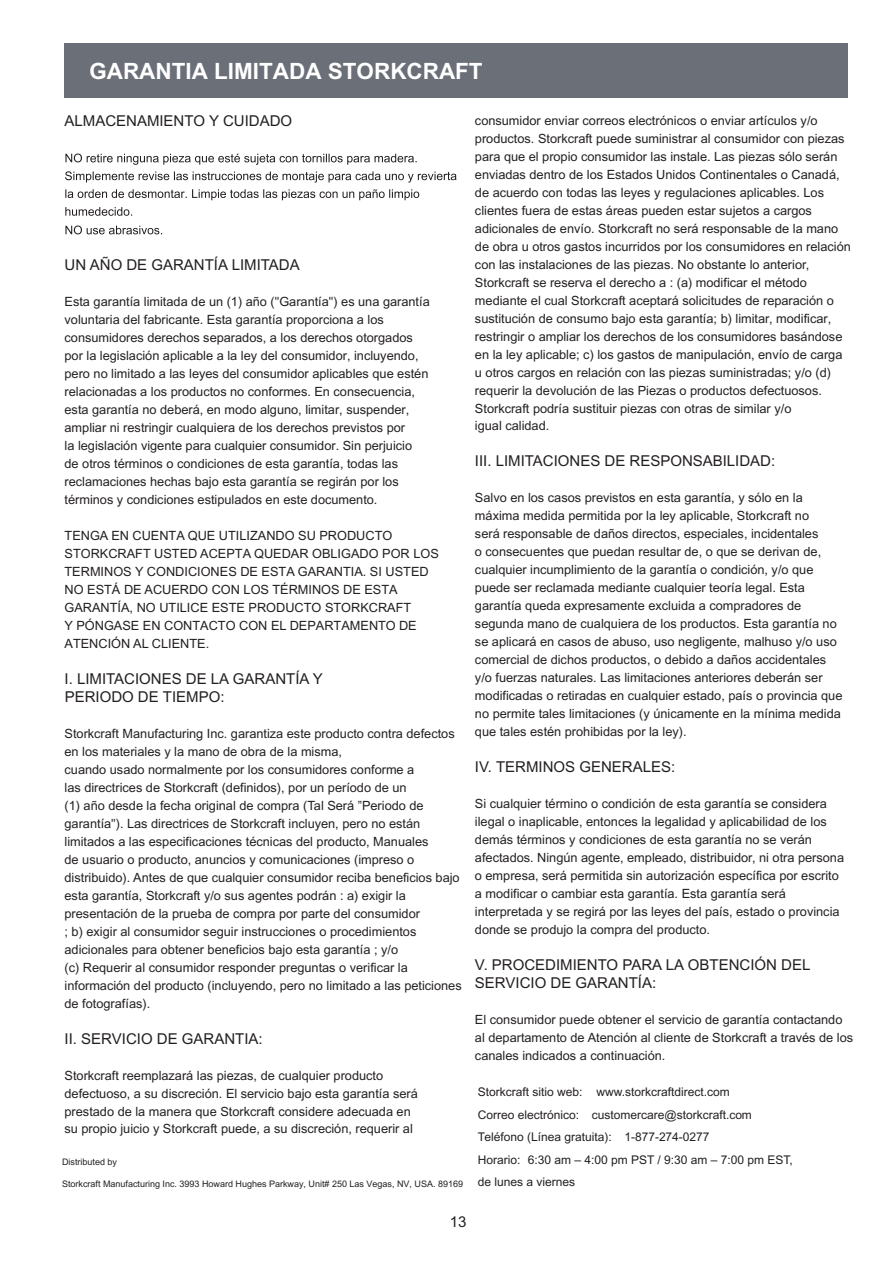
<style>
.page{position:relative;width:893px;height:1263px;background:#fff}
.page>*{position:absolute;margin:0;border:0;box-sizing:border-box;transform-origin:0 0}
.t1{font:700 22.5px "Arial";color:#fff}
.t2{font:15px/18px "Arial";color:#231f20}
.t3{font:12.75px/18px "Arial";color:#231f20}
.t4{font:12px/22.5px "Arial";color:#231f20}
.t5{font:9px "Arial";color:#231f20}
</style>
<div class="page">
<div style="left:65px;top:43px;width:783px;height:54px;background:#6b6f78"></div>
<svg style="left:65px;top:154px;width:352px;height:11px"></svg>
<svg style="left:65px;top:171px;width:391px;height:12px"></svg>
<svg style="left:65px;top:189px;width:354px;height:11px"></svg>
<svg style="left:65px;top:207px;width:67px;height:9px"></svg>
<svg style="left:65px;top:226px;width:97px;height:8px"></svg>
<h1 class="t1" style="left:89px;top:58px;width:395px">GARANTIA LIMITADA STORKCRAFT</h1>
<p class="t3" style="left:475px;top:111px;width:377px">consumidor enviar correos electrónicos o enviar artículos y/o productos. Storkcraft puede suministrar al consumidor con piezas para que el propio consumidor las instale. Las piezas sólo serán enviadas dentro de los Estados Unidos Continentales o Canadá, de acuerdo con todas las leyes y regulaciones aplicables. Los clientes fuera de estas áreas pueden estar sujetos a cargos adicionales de envío. Storkcraft no será responsable de la mano de obra u otros gastos incurridos por los consumidores en relación con las instalaciones de las piezas. No obstante lo anterior, Storkcraft se reserva el derecho a : (a) modificar el método mediante el cual Storkcraft aceptará solicitudes de reparación o sustitución de consumo bajo esta garantía; b) limitar, modificar, restringir o ampliar los derechos de los consumidores basándose en la ley aplicable; c) los gastos de manipulación, envío de carga u otros cargos en relación con las piezas suministradas; y/o (d) requerir la devolución de las Piezas o productos defectuosos.<br>Storkcraft podría sustituir piezas con otras de similar y/o<br>igual calidad.</p>
<p class="t2" style="left:475px;top:452px;width:302px">III. LIMITACIONES DE RESPONSABILIDAD:</p>
<p class="t3" style="left:475px;top:489px;width:369px">Salvo en los casos previstos en esta garantía, y sólo en la máxima medida permitida por la ley aplicable, Storkcraft no<br>será responsable de daños directos, especiales, incidentales<br>o consecuentes que puedan resultar de, o que se derivan de, cualquier incumplimiento de la garantía o condición, y/o que puede ser reclamada mediante cualquier teoría legal. Esta garantía queda expresamente excluida a compradores de segunda mano de cualquiera de los productos. Esta garantía no se aplicará en casos de abuso, uso negligente, malhuso y/o uso comercial de dichos productos, o debido a daños accidentales y/o fuerzas naturales. Las limitaciones anteriores deberán ser modificadas o retiradas en cualquier estado, país o provincia que no permite tales limitaciones (y únicamente en la mínima medida que tales estén prohibidas por la ley).</p>
<p class="t2" style="left:475px;top:758px;width:202px">IV. TERMINOS GENERALES:</p>
<p class="t3" style="left:475px;top:795px;width:371px">Si cualquier término o condición de esta garantía se considera ilegal o inaplicable, entonces la legalidad y aplicabilidad de los demás términos y condiciones de esta garantía no se verán afectados. Ningún agente, empleado, distribuidor, ni otra persona o empresa, será permitida sin autorización específica por escrito a modificar o cambiar esta garantía. Esta garantía será interpretada y se regirá por las leyes del país, estado o provincia donde se produjo la compra del producto.</p>
<p class="t2" style="left:475px;top:956px;width:337px">V. PROCEDIMIENTO PARA LA OBTENCIÓN DEL<br>SERVICIO DE GARANTÍA:</p>
<p class="t3" style="left:475px;top:1010px;width:380px">El consumidor puede obtener el servicio de garantía contactando al departamento de Atención al cliente de Storkcraft a través de los canales indicados a continuación.</p>
<p class="t4" style="left:478px;top:1081px;width:316px">Storkcraft sitio web: www.storkcraftdirect.com<br>Correo electrónico: customercare@storkcraft.com Teléfono (Línea gratuita): 1-877-274-0277<br>Horario: 6:30 am – 4:00 pm PST / 9:30 am – 7:00 pm EST, de lunes a viernes</p>
<p class="t2" style="left:65px;top:112px;width:229px">ALMACENAMIENTO Y CUIDADO</p>
<p class="t2" style="left:65px;top:256px;width:237px">UN AÑO DE GARANTÍA LIMITADA</p>
<p class="t3" style="left:65px;top:293px;width:367px">Esta garantía limitada de un (1) año ("Garantía") es una garantía voluntaria del fabricante. Esta garantía proporciona a los consumidores derechos separados, a los derechos otorgados por la legislación aplicable a la ley del consumidor, incluyendo, pero no limitado a las leyes del consumidor aplicables que estén relacionadas a los productos no conformes. En consecuencia, esta garantía no deberá, en modo alguno, limitar, suspender, ampliar ni restringir cualquiera de los derechos previstos por<br>la legislación vigente para cualquier consumidor. Sin perjuicio<br>de otros términos o condiciones de esta garantía, todas las reclamaciones hechas bajo esta garantía se regirán por los términos y condiciones estipulados en este documento.</p>
<p class="t3" style="left:65px;top:527px;width:376px">TENGA EN CUENTA QUE UTILIZANDO SU PRODUCTO STORKCRAFT USTED ACEPTA QUEDAR OBLIGADO POR LOS TERMINOS Y CONDICIONES DE ESTA GARANTIA. SI USTED NO ESTÁ DE ACUERDO CON LOS TÉRMINOS DE ESTA GARANTÍA, NO UTILICE ESTE PRODUCTO STORKCRAFT<br>Y PÓNGASE EN CONTACTO CON EL DEPARTAMENTO DE ATENCIÓN AL CLIENTE.</p>
<p class="t2" style="left:65px;top:670px;width:260px">I. LIMITACIONES DE LA GARANTÍA Y<br>PERIODO DE TIEMPO:</p>
<p class="t3" style="left:65px;top:724px;width:399px">Storkcraft Manufacturing Inc. garantiza este producto contra defectos en los materiales y la mano de obra de la misma,<br>cuando usado normalmente por los consumidores conforme a<br>las directrices de Storkcraft (definidos), por un período de un<br>(1) año desde la fecha original de compra (Tal Será ”Periodo de garantía"). Las directrices de Storkcraft incluyen, pero no están limitados a las especificaciones técnicas del producto, Manuales<br>de usuario o producto, anuncios y comunicaciones (impreso o distribuido). Antes de que cualquier consumidor reciba beneficios bajo esta garantía, Storkcraft y/o sus agentes podrán : a) exigir la presentación de la prueba de compra por parte del consumidor<br>; b) exigir al consumidor seguir instrucciones o procedimientos adicionales para obtener beneficios bajo esta garantía ; y/o<br>(c) Requerir al consumidor responder preguntas o verificar la información del producto (incluyendo, pero no limitado a las peticiones de fotografías).</p>
<p class="t2" style="left:65px;top:1029px;width:200px">II. SERVICIO DE GARANTIA:</p>
<p class="t3" style="left:65px;top:1066px;width:355px">Storkcraft reemplazará las piezas, de cualquier producto defectuoso, a su discreción. El servicio bajo esta garantía será prestado de la manera que Storkcraft considere adecuada en su propio juicio y Storkcraft puede, a su discreción, requerir al</p>
<p class="t5" style="left:62px;top:1156px;width:56px">Distributed by</p>
<p class="t5" style="left:62px;top:1179px;width:402px">Storkcraft Manufacturing Inc. 3993 Howard Hughes Parkway, Unit# 250 Las Vegas, NV, USA. 89169</p>
<p class="t2" style="left:450px;top:1213px;width:18px">13</p>
</div>
